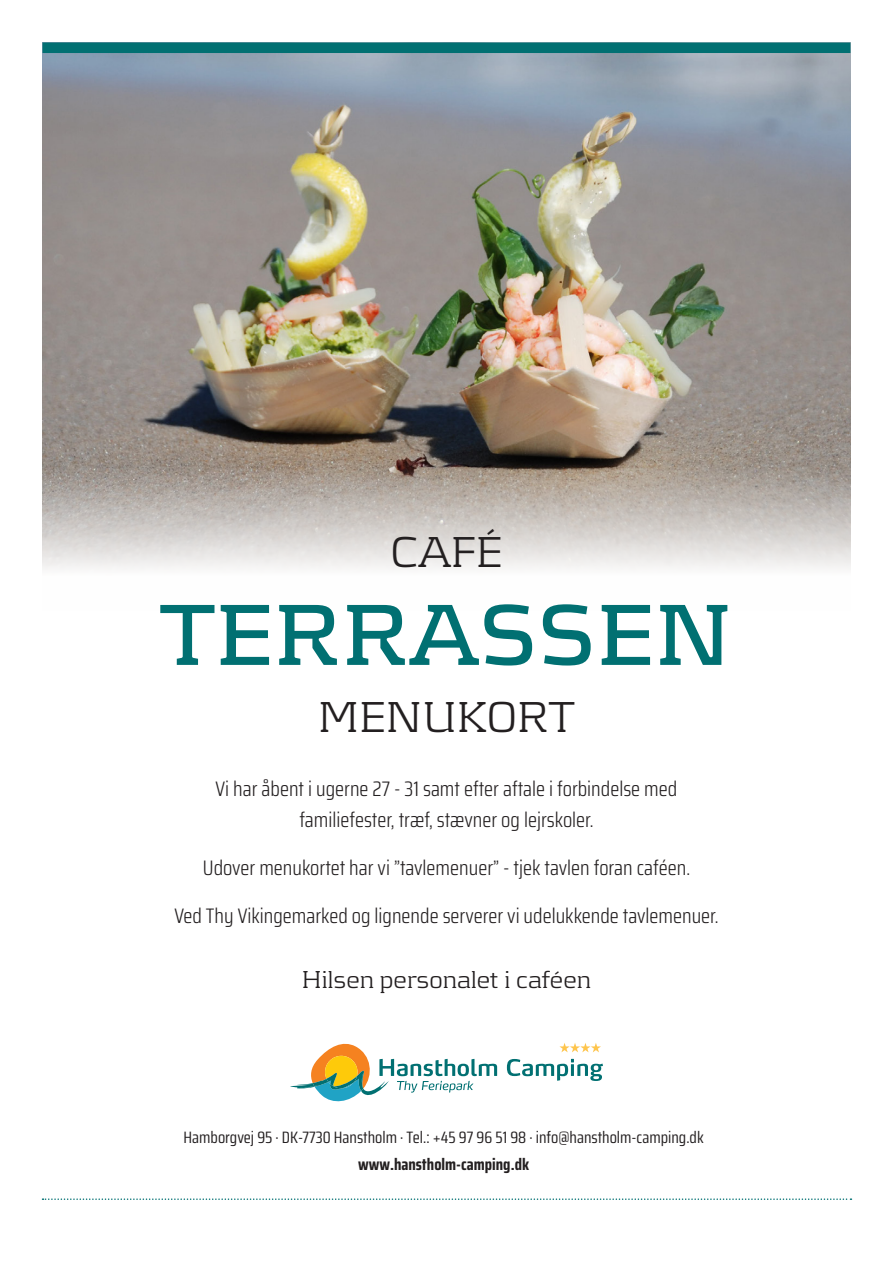
<style>
.page{position:relative;width:893px;height:1263px;background:#fff}
.page>*{position:absolute;margin:0;border:0;box-sizing:border-box;transform-origin:0 0}
.t1{font:700 90px "Kontrapunkt";color:#017072}
.t2{font:300 45px "Kontrapunkt";color:#231f20}
.t3{font:300 25.5px "Kontrapunkt";color:#231f20}
.t4{font:300 21px/31.5px "Saira Condensed";color:#231f20;text-align:center}
.t5{font:16.5px "Saira Condensed";color:#231f20}
.t6{font:700 16.5px "Saira Condensed";color:#231f20}
</style>
<div class="page">
<img style="left:43px;top:53px;width:807px;height:516px">
<svg style="left:507px;top:1059px;width:96px;height:22px"></svg>
<svg style="left:290px;top:1043px;width:207px;height:59px"></svg>
<svg style="left:559px;top:1043px;width:42px;height:9px"></svg>
<div style="left:43px;top:43px;width:807px;height:10px;background:#017072"></div>
<svg style="left:43px;top:1198px;width:808px;height:2px"></svg>
<h2 class="t2" style="left:390px;top:526px;width:114px">CAFÉ</h2>
<h1 class="t1" style="left:160px;top:582px;width:575px">TERRASSEN</h1>
<h2 class="t2" style="left:318px;top:691px;width:258px">MENUKORT</h2>
<p class="t4" style="left:216px;top:772px;width:463px">Vi har åbent i ugerne 27 - 31 samt efter aftale i forbindelse med familiefester, træf, stævner og lejrskoler.</p>
<p class="t4" style="left:203px;top:851px;width:489px">Udover menukortet har vi ”tavlemenuer” - tjek tavlen foran caféen.</p>
<p class="t4" style="left:174px;top:899px;width:546px">Ved Thy Vikingemarked og lignende serverer vi udelukkende tavlemenuer.</p>
<p class="t3" style="left:302px;top:964px;width:291px">Hilsen personalet i caféen</p>
<p class="t5" style="left:184px;top:1125px;width:522px">Hamborgvej 95 · DK-7730 Hanstholm · Tel.: +45 97 96 51 98 · info@hanstholm-camping.dk</p>
<p class="t6" style="left:358px;top:1152px;width:172px">www.hanstholm-camping.dk</p>
</div>
